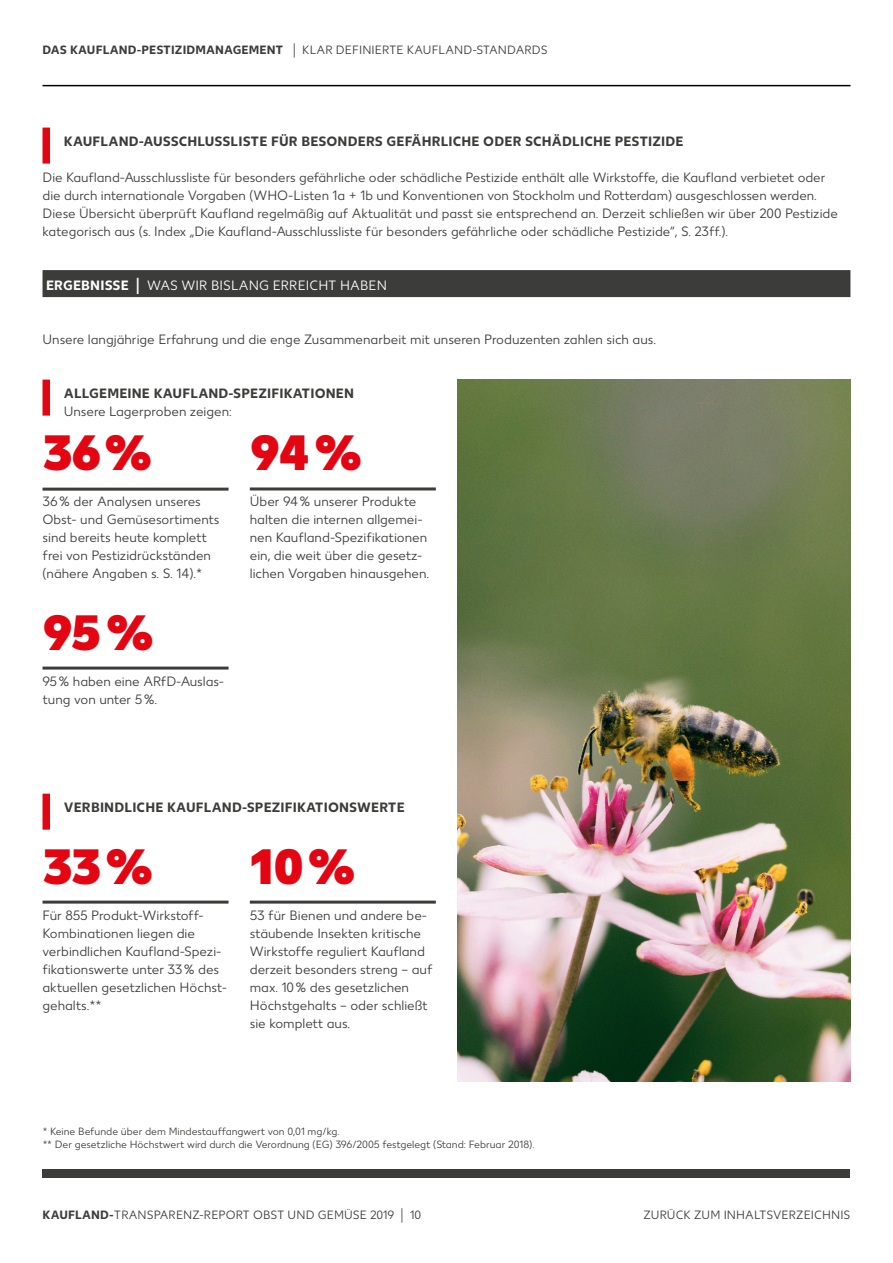
<style>
.page{position:relative;width:893px;height:1263px;background:#fff}
.page>*{position:absolute;margin:0;border:0;box-sizing:border-box;transform-origin:0 0}
.t1{font:800 49.5px "Kaufland";letter-spacing:-.04em;color:#e30612}
.t2{font:13.5px/18px "Kaufland";color:#3c3c3a}
.t3{font:700 13.5px "Kaufland";letter-spacing:.01em;color:#3c3c3a}
.t4{font:13.5px "Kaufland";letter-spacing:.01em;color:#fff}
.t5{font:12px "Kaufland";letter-spacing:.01em;color:#3c3c3a}
.t6{font:700 12px "Kaufland";letter-spacing:.01em;color:#3c3c3a}
.t7{font:10.5px/12.6px "Kaufland";color:#3c3c3a}
.s1{font-weight:700}
</style>
<div class="page">
<div style="left:43px;top:1169px;width:807px;height:9px;background:#3c3c3a"></div>
<hr style="left:43px;top:85px;width:807px;height:1px;background:#000">
<div style="left:43px;top:380px;width:7px;height:36px;background:#e30612"></div>
<div style="left:43px;top:794px;width:7px;height:36px;background:#e30612"></div>
<hr style="left:43px;top:900px;width:186px;height:3px;background:#3c3c3a">
<hr style="left:250px;top:900px;width:186px;height:3px;background:#3c3c3a">
<div style="left:43px;top:270px;width:807px;height:27px;background:#3c3c3a"></div>
<hr style="left:43px;top:488px;width:186px;height:3px;background:#3c3c3a">
<hr style="left:250px;top:487px;width:186px;height:3px;background:#3c3c3a">
<hr style="left:43px;top:666px;width:186px;height:3px;background:#3c3c3a">
<div style="left:43px;top:128px;width:7px;height:36px;background:#e30612"></div>
<img style="left:457px;top:380px;width:393px;height:702px">
<p class="t6" style="left:43px;top:43px;width:45px">DAS KAUF</p>
<p class="t6" style="left:103px;top:43px;width:17px">LAND</p>
<p class="t6" style="left:137px;top:43px;width:21px">-PESTIZIDMANAGEMENT</p>
<p class="t5" style="left:293px;top:43px;width:26px">| Klar</p>
<p class="t5" style="left:336px;top:43px;width:8px">definierte</p>
<p class="t5" style="left:407px;top:43px;width:17px">Kaufland</p>
<p class="t5" style="left:472px;top:43px;width:20px">-Standards</p>
<p class="t3" style="left:64px;top:133px;width:125px">KAUFLAND-AUSSCHL</p>
<p class="t3" style="left:205px;top:133px;width:480px">USSLISTE FÜR BESONDERS GEFÄHRLICHE ODER SCHÄDLICHE PESTIZIDE</p>
<p class="t2" style="left:43px;top:168px;width:797px">Die Kaufland-Ausschlussliste für besonders gefährliche oder schädliche Pestizide enthält alle Wirkstoffe, die Kaufland verbietet oder die durch internationale Vorgaben (WHO-Listen 1a + 1b und Konventionen von Stockholm und Rotterdam) ausgeschlossen werden.<br>Diese Übersicht überprüft Kaufland regelmäßig auf Aktualität und passt sie entsprechend an. Derzeit schließen wir über 200 Pestizide kategorisch aus (s. Index „Die Kaufland-Ausschlussliste für besonders gefährliche oder schädliche Pestizide“, S. 23ff.).</p>
<p class="t4" style="left:46px;top:277px;width:342px"><span class="s1">ERGEBNISSE |</span> WAS WIR BISLANG ERREICHT HABEN</p>
<p class="t2" style="left:43px;top:330px;width:615px">Unsere langjährige Erfahrung und die enge Zusammenarbeit mit unseren Produzenten zahlen sich aus.</p>
<p class="t3" style="left:64px;top:385px;width:292px">ALLGEMEINE KAUFLAND-SPEZIFIKATIONEN</p>
<p class="t2" style="left:64px;top:402px;width:170px">Unsere Lagerproben zeigen:</p>
<h1 class="t1" style="left:43px;top:422px;width:111px">36%</h1>
<p class="t2" style="left:43px;top:492px;width:179px">36% der Analysen unseres<br>Obst- und Gemüsesortiments sind bereits heute komplett frei von Pestizidrückständen (nähere Angaben s. S. 14).*</p>
<h1 class="t1" style="left:43px;top:602px;width:113px">95%</h1>
<p class="t2" style="left:43px;top:672px;width:183px">95% haben eine ARfD-Auslas&shy;tung von unter 5%.</p>
<h1 class="t1" style="left:250px;top:422px;width:114px">94%</h1>
<p class="t2" style="left:250px;top:492px;width:181px">Über 94% unserer Produkte halten die internen allgemei&shy;nen Kaufland-Spezifikationen ein, die weit über die gesetz&shy;lichen Vorgaben hinausgehen.</p>
<p class="t3" style="left:64px;top:799px;width:343px">VERBINDLICHE KAUFLAND-SPEZIFIKATIONSWERTE</p>
<h1 class="t1" style="left:43px;top:836px;width:112px">33%</h1>
<p class="t2" style="left:43px;top:906px;width:186px">Für 855 Produkt-Wirkstoff-<br>Kombinationen liegen die verbindlichen Kaufland-Spezi&shy;fikationswerte unter 33% des aktuellen gesetzlichen Höchst&shy;gehalts.**</p>
<h1 class="t1" style="left:250px;top:836px;width:107px">10%</h1>
<p class="t2" style="left:250px;top:906px;width:184px">53 für Bienen und andere be&shy;stäubende Insekten kritische<br>Wirkstoffe reguliert Kaufland derzeit besonders streng – auf max. 10% des gesetzlichen<br>Höchstgehalts – oder schließt sie komplett aus.</p>
<p class="t7" style="left:43px;top:1126px;width:493px">* Keine Befunde über dem Mindestauffangwert von 0,01 mg/kg.<br>** Der gesetzliche Höchstwert wird durch die Verordnung (EG) 396/2005 festgelegt (Stand: Februar 2018).</p>
<p class="t5" style="left:43px;top:1208px;width:380px"><span class="s1">KAUFLAND-</span>TRANSPARENZ-REPORT OBST UND GEMÜSE 2019 | 10</p>
<p class="t5" style="left:643px;top:1208px;width:208px">ZURÜCK ZUM INHALTSVERZEICHNIS</p>
</div>
